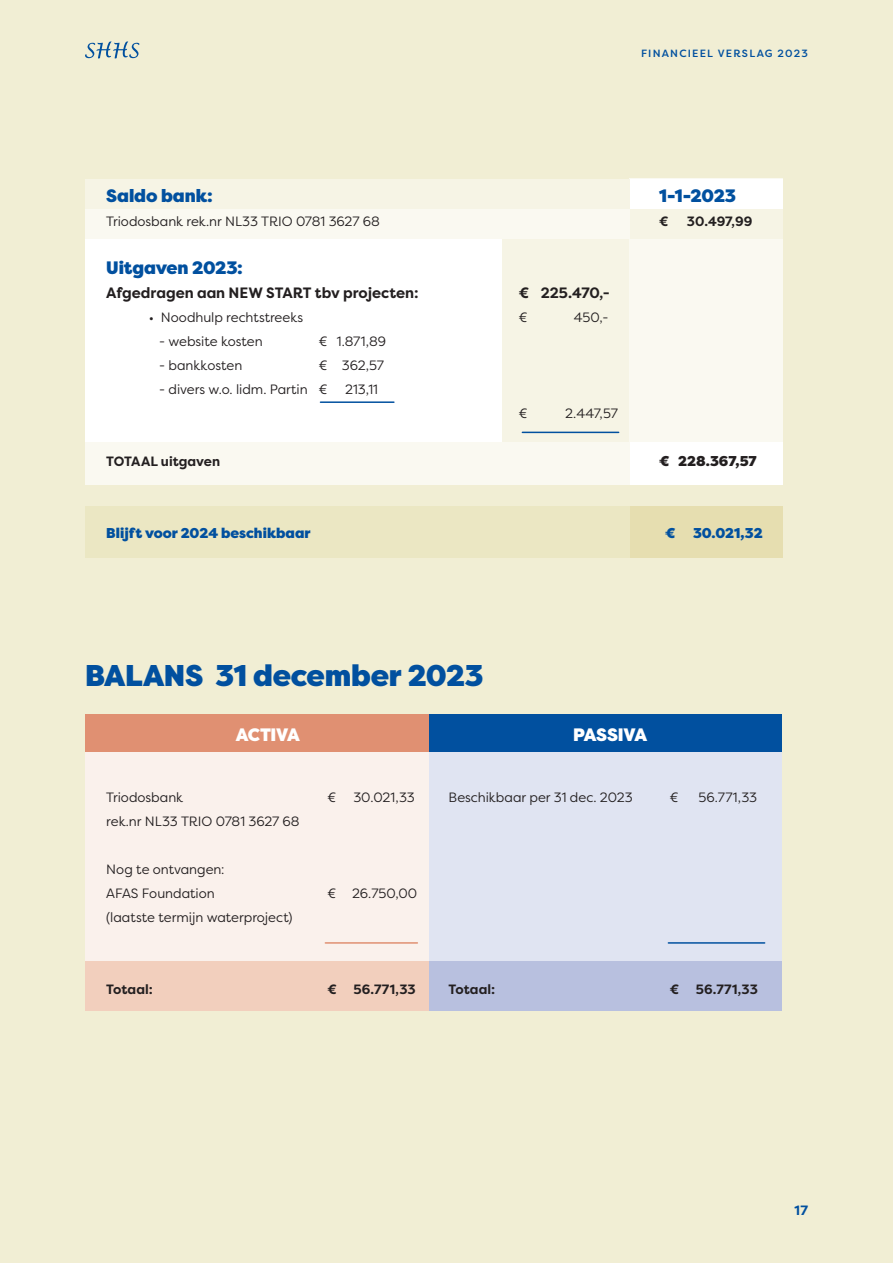
<style>
.page{position:relative;width:893px;height:1263px;background:#f1eed4}
.page>*{position:absolute;margin:0;border:0;box-sizing:border-box;transform-origin:0 0}
.t1{font:900 30px "Filson Pro";letter-spacing:-.01em;color:#01509f}
.t2{font:900 18px "Filson Pro";letter-spacing:-.005em;color:#01509f}
.t3{font:900 18px "Filson Pro";letter-spacing:-.025em;color:#fff}
.t4{font:700 15px "Filson Pro";color:#231f20}
.t5{font:900 14.25px "Filson Pro";color:#01509f}
.t6{font:900 14.25px "Filson Pro";letter-spacing:-.01em;color:#231f20}
.t7{font:13.5px/24px "Filson Pro";color:#231f20}
.t8{font:700 13.5px "Filson Pro";color:#231f20}
.t9{font:700 13.5px "Filson Pro";color:#01509f}
.t10{font:500 10.5px "Filson Pro";letter-spacing:.115em;color:#01509f}
</style>
<div class="page">
<svg style="left:85px;top:41px;width:54px;height:17px"></svg>
<div style="left:85px;top:752px;width:344px;height:238px;background:#faf1ec"></div>
<div style="left:85px;top:961px;width:344px;height:50px;background:#f2cfbd"></div>
<div style="left:502px;top:239px;width:127px;height:246px;background:#f6f4e5"></div>
<div style="left:429px;top:752px;width:353px;height:238px;background:#e0e4f2"></div>
<div style="left:85px;top:239px;width:417px;height:246px;background:#fff"></div>
<div style="left:85px;top:714px;width:344px;height:38px;background:#e09072"></div>
<div style="left:629px;top:179px;width:153px;height:306px;background:#faf9f1"></div>
<div style="left:429px;top:714px;width:353px;height:38px;background:#01509f"></div>
<div style="left:629px;top:179px;width:153px;height:30px;background:#fff"></div>
<div style="left:629px;top:442px;width:153px;height:43px;background:#fff"></div>
<div style="left:629px;top:209px;width:153px;height:30px;background:#f6f4e5"></div>
<div style="left:85px;top:179px;width:544px;height:30px;background:#f6f4e5"></div>
<div style="left:85px;top:442px;width:544px;height:43px;background:#faf9f1"></div>
<div style="left:629px;top:506px;width:153px;height:51px;background:#e6deb0"></div>
<div style="left:85px;top:506px;width:544px;height:51px;background:#ebe7c3"></div>
<div style="left:85px;top:209px;width:544px;height:30px;background:#faf9f1"></div>
<hr style="left:522px;top:432px;width:97px;height:1px;background:#01509f">
<hr style="left:320px;top:401px;width:74px;height:2px;background:#01509f">
<hr style="left:668px;top:942px;width:97px;height:2px;background:#01509f">
<hr style="left:325px;top:942px;width:92px;height:2px;background:#e09072">
<div style="left:429px;top:961px;width:353px;height:50px;background:#b8c0df"></div>
<p class="t10" style="left:641px;top:46px;width:168px">FINANCIEEL VERSLAG 2023</p>
<h2 class="t2" style="left:106px;top:185px;width:108px">Saldo bank:</h2>
<h2 class="t2" style="left:659px;top:185px;width:79px">1-1-2023</h2>
<p class="t7" style="left:106px;top:209px;width:275px">Triodosbank rek.nr NL33 TRIO 0781 3627 68</p>
<p class="t8" style="left:659px;top:213px;width:11px">€</p>
<p class="t8" style="left:687px;top:213px;width:67px">30.497,99</p>
<h2 class="t2" style="left:106px;top:257px;width:138px">Uitgaven 2023:</h2>
<p class="t4" style="left:106px;top:284px;width:314px">Afgedragen aan NEW START tbv projecten:</p>
<p class="t4" style="left:519px;top:284px;width:93px">€ 225.470,-</p>
<p class="t7" style="left:149px;top:305px;width:156px">• Noodhulp rechtstreeks</p>
<p class="t7" style="left:519px;top:305px;width:10px">€</p>
<p class="t7" style="left:574px;top:305px;width:36px">450,-</p>
<p class="t7" style="left:159px;top:329px;width:105px">- website kosten</p>
<p class="t7" style="left:319px;top:329px;width:69px">€ 1.871,89</p>
<p class="t7" style="left:159px;top:353px;width:85px">- bankkosten</p>
<p class="t7" style="left:319px;top:353px;width:67px">€ 362,57</p>
<p class="t7" style="left:159px;top:377px;width:170px">- divers w.o. lidm. Partin €</p>
<p class="t7" style="left:345px;top:377px;width:34px">213,11</p>
<p class="t7" style="left:519px;top:401px;width:10px">€</p>
<p class="t7" style="left:565px;top:401px;width:54px">2.447,57</p>
<p class="t8" style="left:106px;top:453px;width:115px">TOTAAL uitgaven</p>
<p class="t6" style="left:659px;top:452px;width:99px">€ 228.367,57</p>
<p class="t5" style="left:106px;top:524px;width:206px">Blijft voor 2024 beschikbaar</p>
<p class="t5" style="left:665px;top:524px;width:99px">€ 30.021,32</p>
<h1 class="t1" style="left:85px;top:657px;width:400px">BALANS 31 december 2023</h1>
<h2 class="t3" style="left:236px;top:723px;width:66px">ACTIVA</h2>
<h2 class="t3" style="left:573px;top:723px;width:76px">PASSIVA</h2>
<p class="t7" style="left:106px;top:785px;width:78px">Triodosbank</p>
<p class="t7" style="left:327px;top:785px;width:10px">€</p>
<p class="t7" style="left:353px;top:785px;width:63px">30.021,33</p>
<p class="t7" style="left:106px;top:809px;width:195px">rek.nr NL33 TRIO 0781 3627 68</p>
<p class="t7" style="left:106px;top:857px;width:120px">Nog te ontvangen:<br>AFAS Foundation</p>
<p class="t7" style="left:327px;top:881px;width:91px">€ 26.750,00</p>
<p class="t7" style="left:106px;top:905px;width:188px">(laatste termijn waterproject)</p>
<p class="t8" style="left:106px;top:981px;width:48px">Totaal:</p>
<p class="t8" style="left:327px;top:981px;width:90px">€ 56.771,33</p>
<p class="t7" style="left:449px;top:785px;width:186px">Beschikbaar per 31 dec. 2023</p>
<p class="t7" style="left:670px;top:785px;width:10px">€</p>
<p class="t7" style="left:698px;top:785px;width:60px">56.771,33</p>
<p class="t8" style="left:449px;top:981px;width:48px">Totaal:</p>
<p class="t8" style="left:670px;top:981px;width:90px">€ 56.771,33</p>
<p class="t9" style="left:795px;top:1202px;width:15px">17</p>
</div>
